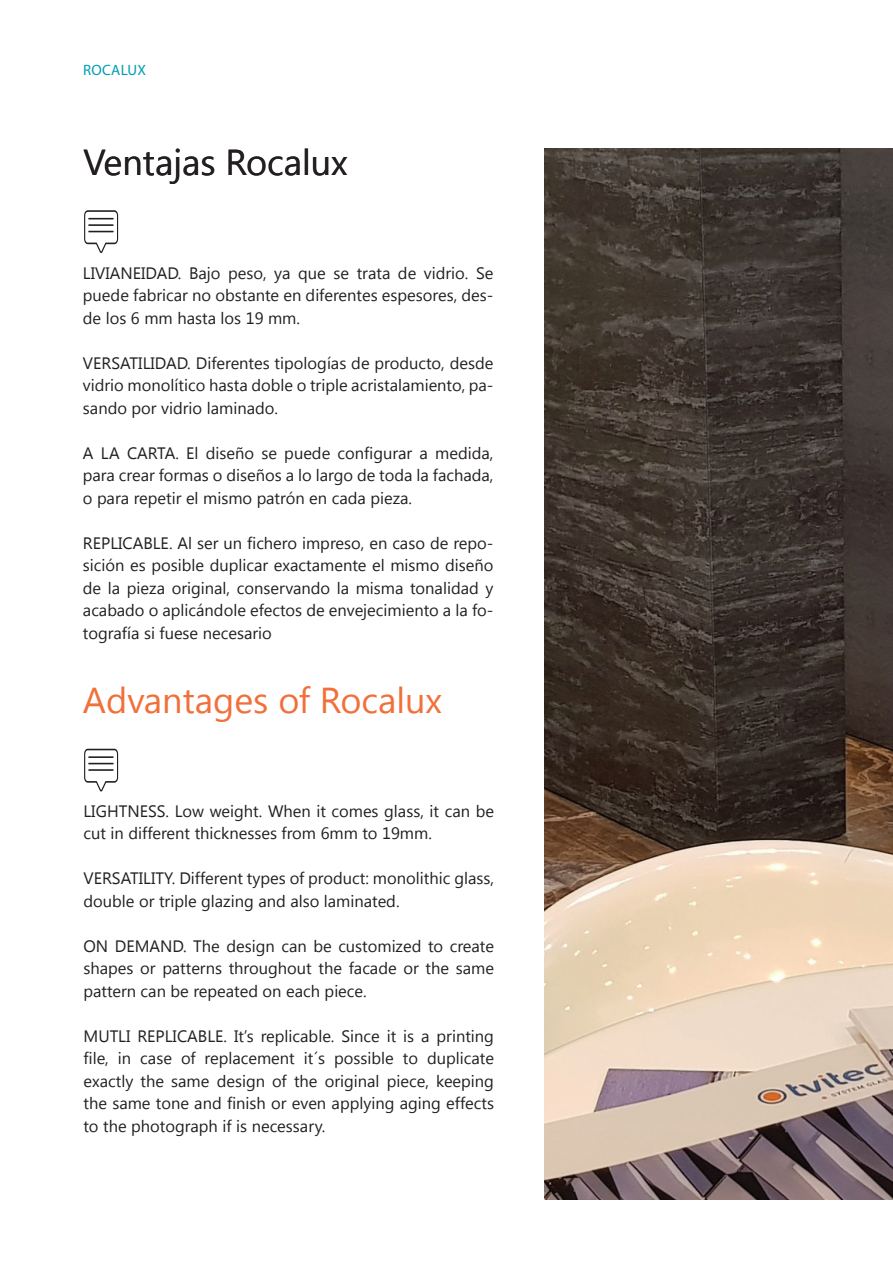
<style>
.page{position:relative;width:893px;height:1263px;background:#fff}
.page>*{position:absolute;margin:0;border:0;box-sizing:border-box;transform-origin:0 0}
.t1{font:36px "Segoe UI";color:#f26f39}
.t2{font:36px "Segoe UI";color:#231f20}
.t3{font:16.5px/22.5px "Segoe UI";color:#231f20;text-align:justify}
.t4{font:15px "Myriad Pro";letter-spacing:.02em;color:#009cb2}
</style>
<div class="page">
<img style="left:544px;top:149px;width:349px;height:1050px">
<svg style="left:84px;top:749px;width:34px;height:42px"></svg>
<svg style="left:84px;top:210px;width:34px;height:43px"></svg>
<p class="t4" style="left:83px;top:61px;width:64px">ROCALUX</p>
<h1 class="t2" style="left:84px;top:137px;width:266px">Ventajas Rocalux</h1>
<p class="t3" style="left:83px;top:261px;width:412px">LIVIANEIDAD. Bajo peso, ya que se trata de vidrio. Se puede fabricar no obstante en diferentes espesores, des&shy;de los 6 mm hasta los 19 mm.</p>
<p class="t3" style="left:83px;top:351px;width:412px">VERSATILIDAD. Diferentes tipologías de producto, desde vidrio monolítico hasta doble o triple acristalamiento, pa&shy;sando por vidrio laminado.</p>
<p class="t3" style="left:83px;top:441px;width:412px">A LA CARTA. El diseño se puede configurar a medida, para crear formas o diseños a lo largo de toda la fachada, o para repetir el mismo patrón en cada pieza.</p>
<p class="t3" style="left:83px;top:531px;width:412px">REPLICABLE. Al ser un fichero impreso, en caso de repo&shy;sición es posible duplicar exactamente el mismo diseño de la pieza original, conservando la misma tonalidad y acabado o aplicándole efectos de envejecimiento a la fo&shy;tografía si fuese necesario</p>
<h1 class="t1" style="left:83px;top:675px;width:361px">Advantages of Rocalux</h1>
<p class="t3" style="left:84px;top:799px;width:412px">LIGHTNESS. Low weight. When it comes glass, it can be cut in different thicknesses from 6mm to 19mm.</p>
<p class="t3" style="left:84px;top:866px;width:412px">VERSATILITY. Different types of product: monolithic glass, double or triple glazing and also laminated.</p>
<p class="t3" style="left:84px;top:934px;width:412px">ON DEMAND. The design can be customized to create shapes or patterns throughout the facade or the same pattern can be repeated on each piece.</p>
<p class="t3" style="left:84px;top:1024px;width:412px">MUTLI REPLICABLE. It’s replicable. Since it is a printing file, in case of replacement it´s possible to duplicate exactly the same design of the original piece, keeping the same tone and finish or even applying aging effects to the photograph if is necessary.</p>
</div>
